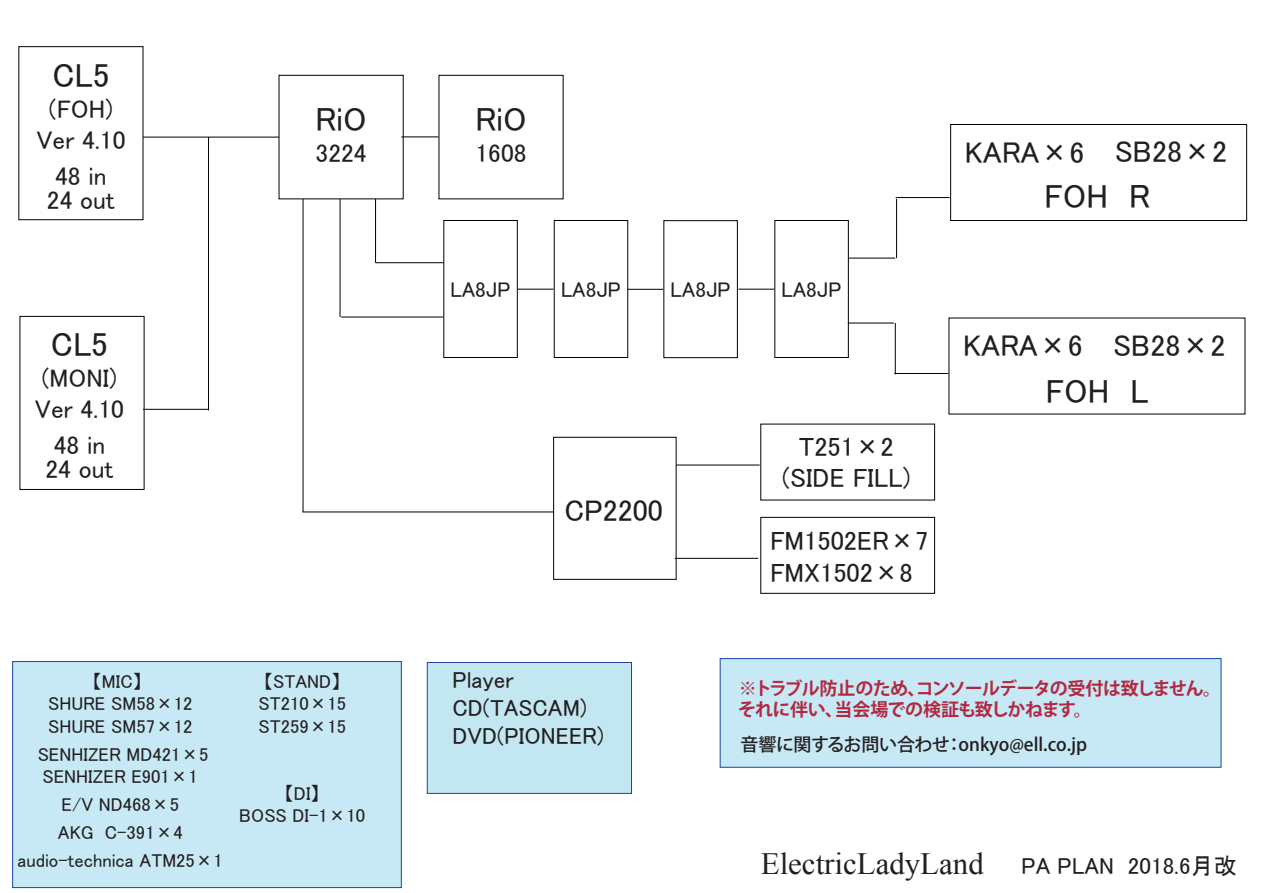
<style>
.page{position:relative;width:1263px;height:893px;background:#fff}
.page>*{position:absolute;margin:0;border:0;box-sizing:border-box;transform-origin:0 0}
.t1{font:33.6px "MS P Gothic";color:#231f20}
.t2{font:33.45px "MS P Gothic";color:#231f20}
.t3{font:30.9px "Times New Roman";color:#231f20}
.t4{font:30px "MS P Gothic";color:#231f20}
.t5{font:26.4px/31.8px "MS P Gothic";color:#231f20}
.t6{font:25.5px/30.6px "MS P Gothic";color:#231f20;text-align:center}
.t7{font:23.25px/27.9px "MS P Gothic";color:#231f20}
.t8{font:21.3px "MS P Gothic";color:#231f20}
.t9{font:18.6px/22.4px "MS P Gothic";color:#231f20;text-align:center}
.t10{font:700 18px/21.6px "Koz Go Pro";letter-spacing:-.05em;color:#b22841}
.t11{font:500 18px "Koz Go Pro";color:#231f20}
.s1{font-family:"MS P Gothic";font-size:23.1px}
</style>
<div class="page">
<div style="left:760px;top:517px;width:175px;height:77px;background:#fff;border:1px solid #000"></div>
<div style="left:950px;top:124px;width:297px;height:97px;background:#fff;border:1px solid #000"></div>
<div style="left:18px;top:46px;width:125px;height:174px;border:1px solid #000"></div>
<hr style="left:143px;top:137px;width:136px;height:1px;background:#000">
<hr style="left:401px;top:137px;width:37px;height:1px;background:#000">
<hr style="left:208px;top:137px;width:1px;height:273px;background:#000">
<hr style="left:896px;top:197px;width:53px;height:1px;background:#000">
<div style="left:553px;top:437px;width:123px;height:143px;background:#fff;border:1px solid #000"></div>
<hr style="left:676px;top:465px;width:84px;height:1px;background:#000">
<div style="left:12px;top:661px;width:390px;height:227px;background:#c7e9f5;border:1px solid #17499f"></div>
<div style="left:427px;top:662px;width:205px;height:132px;background:#c3e7f1;border:1px solid #2f3d98"></div>
<hr style="left:302px;top:512px;width:251px;height:1px;background:#000">
<hr style="left:143px;top:409px;width:65px;height:1px;background:#000">
<hr style="left:303px;top:199px;width:1px;height:313px;background:#000">
<hr style="left:340px;top:199px;width:1px;height:118px;background:#000">
<hr style="left:341px;top:317px;width:102px;height:1px;background:#000">
<hr style="left:375px;top:199px;width:1px;height:64px;background:#000">
<hr style="left:375px;top:262px;width:69px;height:1px;background:#000">
<div style="left:443px;top:220px;width:75px;height:138px;background:#fff;border:1px solid #000"></div>
<hr style="left:518px;top:289px;width:35px;height:1px;background:#000">
<div style="left:554px;top:220px;width:74px;height:138px;background:#fff;border:1px solid #000"></div>
<hr style="left:627px;top:289px;width:36px;height:1px;background:#000">
<div style="left:663px;top:220px;width:75px;height:138px;background:#fff;border:1px solid #000"></div>
<hr style="left:738px;top:289px;width:36px;height:1px;background:#000">
<div style="left:774px;top:220px;width:75px;height:138px;background:#fff;border:1px solid #000"></div>
<hr style="left:896px;top:199px;width:1px;height:59px;background:#000">
<hr style="left:849px;top:258px;width:46px;height:1px;background:#000">
<div style="left:20px;top:316px;width:124px;height:174px;border:1px solid #000"></div>
<hr style="left:894px;top:373px;width:54px;height:1px;background:#000">
<hr style="left:895px;top:323px;width:1px;height:51px;background:#000">
<hr style="left:848px;top:323px;width:46px;height:1px;background:#000">
<hr style="left:675px;top:558px;width:83px;height:1px;background:#000">
<div style="left:720px;top:658px;width:501px;height:110px;background:#c7e9f5;border:1px solid #17499f"></div>
<h2 class="t2" style="left:52px;top:59px;width:59px">CL5</h2>
<h3 class="t6" style="left:36px;top:94px;width:90px">(FOH)<br>Ver 4.10</h3>
<h3 class="t6" style="left:47px;top:163px;width:69px;line-height:24px">48 in<br>24 out</h3>
<h2 class="t2" style="left:51px;top:328px;width:59px">CL5</h2>
<h3 class="t6" style="left:35px;top:362px;width:90px;text-align:left">(MONI)<br>Ver 4.10</h3>
<h3 class="t6" style="left:45px;top:432px;width:69px;line-height:24px">48 in<br>24 out</h3>
<h2 class="t2" style="left:315px;top:102px;width:53px">RiO</h2>
<h3 class="t6" style="left:316px;top:137px;width:52px">3224</h3>
<p class="t9" style="left:48px;top:670px;width:146px">【MIC】<br>SHURE SM58×12<br>SHURE SM57×12</p>
<p class="t9" style="left:38px;top:743px;width:172px;text-align:left">SENHIZER MD421×5<br>SENHIZER E901×1</p>
<p class="t9" style="left:18px;top:790px;width:207px;line-height:28px">E/V ND468×5<br>AKG C-391×4 audio-technica ATM25×1</p>
<p class="t9" style="left:258px;top:670px;width:89px;text-align:left">【STAND】<br>ST210×15<br>ST259×15</p>
<p class="t9" style="left:239px;top:782px;width:127px">【DI】<br>BOSS DI-1×10</p>
<h2 class="t2" style="left:475px;top:102px;width:53px">RiO</h2>
<h3 class="t6" style="left:476px;top:137px;width:52px">1608</h3>
<p class="t8" style="left:450px;top:279px;width:62px">LA8JP</p>
<p class="t8" style="left:561px;top:279px;width:62px">LA8JP</p>
<p class="t8" style="left:670px;top:279px;width:62px">LA8JP</p>
<p class="t8" style="left:781px;top:279px;width:62px">LA8JP</p>
<h3 class="t4" style="left:564px;top:495px;width:100px">CP2200</h3>
<h3 class="t5" style="left:782px;top:430px;width:130px;text-align:center">T251×2 (SIDE FILL)</h3>
<h3 class="t5" style="left:770px;top:524px;width:160px">FM1502ER×7<br>FMX1502×8</h3>
<h3 class="t4" style="left:965px;top:137px;width:264px">KARA×6 SB28×2</h3>
<h1 class="t1" style="left:1044px;top:180px;width:107px">FOH R</h1>
<h3 class="t4" style="left:963px;top:330px;width:264px">KARA×6 SB28×2</h3>
<h1 class="t1" style="left:1046px;top:375px;width:104px">FOH L</h1>
<p class="t7" style="left:452px;top:666px;width:153px">Player<br>CD(TASCAM)<br>DVD(PIONEER)</p>
<p class="t10" style="left:738px;top:678px;width:484px">※トラブル防止のため、コンソールデータの受付は致しません。それに伴い、当会場での検証も致しかねます。</p>
<p class="t11" style="left:740px;top:733px;width:348px">音響に関するお問い合わせ：onkyo@ell.co.jp</p>
<h3 class="t3" style="left:761px;top:843px;width:478px">ElectricLadyLand <span class="s1">　　PA PLAN 2018.6月改</span></h3>
</div>
